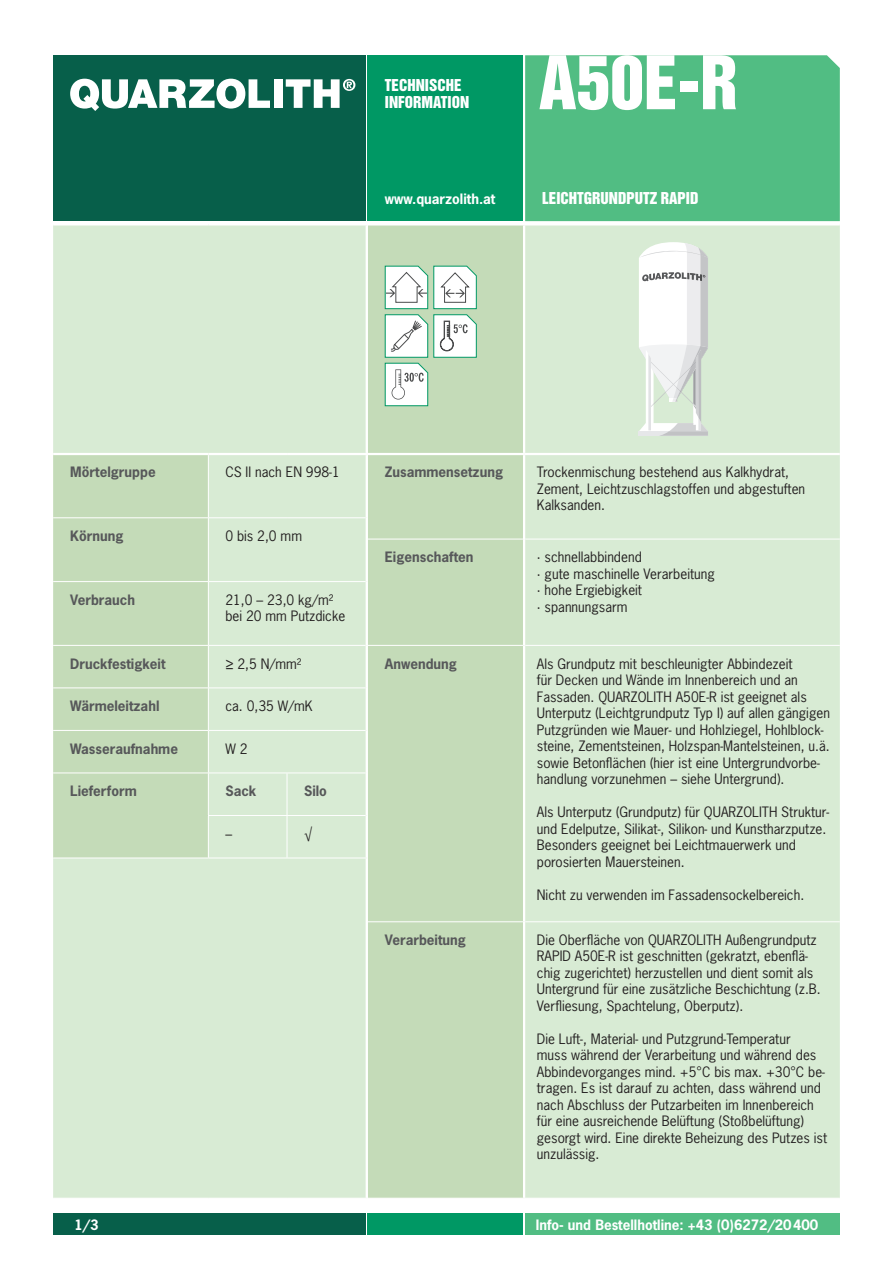
<style>
.page{position:relative;width:893px;height:1263px;background:#fff}
.page>*{position:absolute;margin:0;border:0;box-sizing:border-box;transform-origin:0 0}
.t1{font:67.5px "Helvetica Inserat LT Std";color:#fff}
.t2{font:15px/17.2px "Helvetica Inserat LT Std";color:#fff}
.t3{font:13.5px/16.5px "News Gothic Std";color:#231f20}
.t4{font:700 13.5px "News Gothic Std";color:#57585a}
.t5{font:700 13.5px "News Gothic Std";color:#fff}
.s1{font-weight:700}
</style>
<div class="page">
<div style="left:368px;top:225px;width:155px;height:973px;background:#c4dbb8"></div>
<div style="left:525px;top:225px;width:315px;height:973px;background:#d8ebd4"></div>
<hr style="left:368px;top:539px;width:155px;height:1px;background:#fff">
<hr style="left:525px;top:539px;width:315px;height:1px;background:#fff">
<hr style="left:368px;top:645px;width:155px;height:1px;background:#fff">
<hr style="left:525px;top:645px;width:315px;height:1px;background:#fff">
<hr style="left:368px;top:921px;width:155px;height:1px;background:#fff">
<hr style="left:525px;top:921px;width:315px;height:1px;background:#fff">
<hr style="left:368px;top:453px;width:156px;height:2px;background:#fff">
<hr style="left:524px;top:453px;width:316px;height:2px;background:#fff">
<div style="left:53px;top:225px;width:313px;height:973px;background:#d8ebd4"></div>
<div style="left:53px;top:455px;width:155px;height:403px;background:#c4dbb8"></div>
<hr style="left:53px;top:858px;width:155px;height:1px;background:#fff">
<hr style="left:208px;top:858px;width:79px;height:1px;background:#fff">
<hr style="left:287px;top:858px;width:81px;height:1px;background:#fff">
<hr style="left:208px;top:455px;width:1px;height:62px;background:#fff">
<hr style="left:53px;top:517px;width:155px;height:1px;background:#fff">
<hr style="left:208px;top:517px;width:79px;height:1px;background:#fff">
<hr style="left:208px;top:518px;width:1px;height:63px;background:#fff">
<hr style="left:287px;top:517px;width:79px;height:1px;background:#fff">
<hr style="left:53px;top:581px;width:155px;height:1px;background:#fff">
<hr style="left:208px;top:581px;width:79px;height:1px;background:#fff">
<hr style="left:208px;top:582px;width:1px;height:63px;background:#fff">
<hr style="left:287px;top:581px;width:79px;height:1px;background:#fff">
<hr style="left:53px;top:645px;width:155px;height:1px;background:#fff">
<hr style="left:208px;top:645px;width:79px;height:1px;background:#fff">
<hr style="left:208px;top:646px;width:1px;height:41px;background:#fff">
<hr style="left:287px;top:645px;width:79px;height:1px;background:#fff">
<hr style="left:53px;top:687px;width:155px;height:1px;background:#fff">
<hr style="left:208px;top:687px;width:79px;height:1px;background:#fff">
<hr style="left:208px;top:688px;width:1px;height:42px;background:#fff">
<hr style="left:287px;top:687px;width:79px;height:1px;background:#fff">
<hr style="left:53px;top:730px;width:155px;height:1px;background:#fff">
<hr style="left:208px;top:730px;width:79px;height:1px;background:#fff">
<hr style="left:208px;top:731px;width:1px;height:41px;background:#fff">
<hr style="left:287px;top:730px;width:79px;height:1px;background:#fff">
<hr style="left:53px;top:772px;width:155px;height:1px;background:#fff">
<hr style="left:208px;top:772px;width:79px;height:1px;background:#fff">
<hr style="left:208px;top:773px;width:1px;height:42px;background:#fff">
<hr style="left:287px;top:772px;width:79px;height:1px;background:#fff">
<hr style="left:287px;top:773px;width:1px;height:42px;background:#fff">
<hr style="left:208px;top:815px;width:79px;height:1px;background:#fff">
<hr style="left:208px;top:816px;width:1px;height:42px;background:#fff">
<hr style="left:287px;top:815px;width:79px;height:1px;background:#fff">
<hr style="left:287px;top:816px;width:1px;height:42px;background:#fff">
<hr style="left:53px;top:453px;width:155px;height:2px;background:#fff">
<hr style="left:208px;top:453px;width:79px;height:2px;background:#fff">
<hr style="left:287px;top:453px;width:81px;height:2px;background:#fff">
<div style="left:53px;top:55px;width:313px;height:166px;background:#075f4a"></div>
<div style="left:525px;top:55px;width:315px;height:166px;background:#51bd83"></div>
<div style="left:368px;top:55px;width:155px;height:166px;background:#009864"></div>
<svg style="left:70px;top:79px;width:200px;height:32px"></svg>
<div style="left:274px;top:79px;width:9px;height:29px;background:#fff"></div>
<svg style="left:286px;top:79px;width:69px;height:29px"></svg>
<div style="left:53px;top:1213px;width:313px;height:21px;background:#075f4a"></div>
<div style="left:368px;top:1213px;width:155px;height:21px;background:#009864"></div>
<div style="left:525px;top:1213px;width:315px;height:21px;background:#51bd83"></div>
<svg style="left:384px;top:265px;width:93px;height:141px"></svg>
<svg style="left:639px;top:242px;width:69px;height:194px"></svg>
<p class="t2" style="left:385px;top:77px;width:86px">TECHNISCHE<br>INFORMATION</p>
<h1 class="t1" style="left:539px;top:42px;width:200px">A50E-R</h1>
<p class="t5" style="left:385px;top:190px;width:112px">www.quarzolith.at</p>
<p class="t2" style="left:542px;top:190px;width:158px">LEICHTGRUNDPUTZ RAPID</p>
<p class="t4" style="left:70px;top:463px;width:87px">Mörtelgruppe</p>
<p class="t3" style="left:225px;top:464px;width:116px">CS II nach EN 998-1</p>
<p class="t4" style="left:70px;top:527px;width:55px">Körnung</p>
<p class="t3" style="left:225px;top:528px;width:78px">0 bis 2,0 mm</p>
<p class="t4" style="left:70px;top:591px;width:66px">Verbrauch</p>
<p class="t3" style="left:225px;top:591px;width:122px">21,0 – 23,0 kg/m² bei 20 mm Putzdicke</p>
<p class="t4" style="left:70px;top:655px;width:97px">Druckfestigkeit</p>
<p class="t3" style="left:225px;top:655px;width:78px"><span class="s1">≥</span> 2,5 N/mm²</p>
<p class="t4" style="left:70px;top:697px;width:91px">Wärmeleitzahl</p>
<p class="t3" style="left:225px;top:698px;width:89px">ca. 0,35 W/mK</p>
<p class="t4" style="left:70px;top:740px;width:109px">Wasseraufnahme</p>
<p class="t3" style="left:225px;top:740px;width:24px">W 2</p>
<p class="t4" style="left:70px;top:782px;width:68px">Lieferform</p>
<p class="t4" style="left:225px;top:782px;width:33px">Sack</p>
<p class="t4" style="left:304px;top:782px;width:24px">Silo</p>
<p class="t3" style="left:225px;top:825px;width:8px">–</p>
<p class="t3" style="left:304px;top:825px;width:10px">√</p>
<p class="t4" style="left:385px;top:463px;width:120px">Zusammensetzung</p>
<p class="t3" style="left:537px;top:464px;width:270px">Trockenmischung bestehend aus Kalkhydrat,<br>Zement, Leichtzuschlagstoffen und abgestuften<br>Kalksanden.</p>
<p class="t4" style="left:385px;top:548px;width:90px">Eigenschaften</p>
<p class="t3" style="left:537px;top:549px;width:180px">∙ schnellabbindend<br>∙ gute maschinelle Verarbeitung ∙ hohe Ergiebigkeit<br>∙ spannungsarm</p>
<p class="t4" style="left:385px;top:655px;width:74px">Anwendung</p>
<p class="t3" style="left:537px;top:655px;width:295px">Als Grundputz mit beschleunigter Abbindezeit<br>für Decken und Wände im Innenbereich und an Fassaden. QUARZOLITH A50E-R ist geeignet als Unterputz (Leichtgrundputz Typ I) auf allen gängigen Putzgründen wie Mauer- und Hohlziegel, Hohlblock&shy;steine, Zementsteinen, Holzspan-Mantelsteinen, u.ä. sowie Betonflächen (hier ist eine Untergrundvorbe&shy;handlung vorzunehmen – siehe Untergrund).</p>
<p class="t3" style="left:537px;top:804px;width:294px">Als Unterputz (Grundputz) für QUARZOLITH Struktur&shy;und Edelputze, Silikat-, Silikon- und Kunstharzputze.<br>Besonders geeignet bei Leichtmauerwerk und porosierten Mauersteinen.</p>
<p class="t3" style="left:537px;top:886px;width:269px">Nicht zu verwenden im Fassadensockelbereich.</p>
<p class="t4" style="left:385px;top:931px;width:83px">Verarbeitung</p>
<p class="t3" style="left:537px;top:931px;width:285px">Die Oberfläche von QUARZOLITH Außengrundputz RAPID A50E-R ist geschnitten (gekratzt, ebenflä&shy;chig zugerichtet) herzustellen und dient somit als Untergrund für eine zusätzliche Beschichtung (z.B.<br>Verfliesung, Spachtelung, Oberputz).</p>
<p class="t3" style="left:537px;top:1030px;width:292px">Die Luft-, Material- und Putzgrund-Temperatur<br>muss während der Verarbeitung und während des Abbindevorganges mind. +5°C bis max. +30°C be&shy;tragen. Es ist darauf zu achten, dass während und nach Abschluss der Putzarbeiten im Innenbereich für eine ausreichende Belüftung (Stoßbelüftung) gesorgt wird. Eine direkte Beheizung des Putzes ist unzulässig.</p>
<p class="t5" style="left:74px;top:1216px;width:26px">1/3</p>
<p class="t5" style="left:536px;top:1216px;width:284px">Info- und Bestellhotline: +43 (0)6272/20400</p>
</div>
